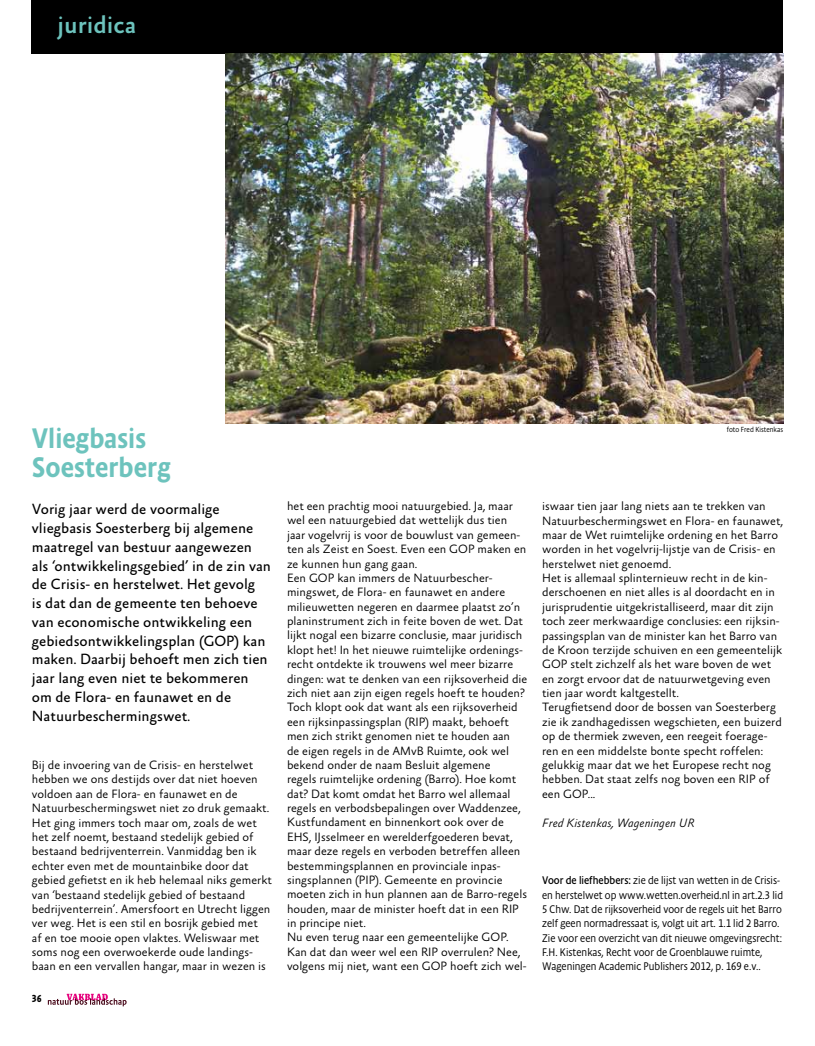
<style>
.page{position:relative;width:815px;height:1046px;background:#fff}
.page>*{position:absolute;margin:0;border:0;box-sizing:border-box;transform-origin:0 0}
.t1{font:500 28.75px/28.8px "Absara Sans Head";color:#6dc3bd}
.t2{font:500 25px "Absara Sans TF";color:#6dc3bd}
.t3{font:15px/18.8px "Absara Sans TF";color:#000}
.t4{font:300 12.25px/14.4px "Absara Sans";color:#000}
.t5{font:italic 300 12.25px "Absara Sans";color:#000}
.t6{font:300 11.25px/14.4px "Absara Sans TF Head";color:#000}
.t7{font:500 10.38px "Absara Sans TF Head";color:#000}
.t8{font:300 7.5px "Absara Sans LF Head";color:#000}
.s1{font-weight:400}
</style>
<div class="page">
<div style="left:32px;top:0;width:751px;height:53px;background:#000"></div>
<img style="left:226px;top:53px;width:557px;height:370px">
<svg style="left:48px;top:993px;width:79px;height:13px"></svg>
<h2 class="t2" style="left:58px;top:12px;width:80px">juridica</h2>
<h1 class="t1" style="left:32px;top:424px;width:141px">Vliegbasis<br>Soesterberg</h1>
<p class="t3" style="left:32px;top:500px;width:241px">Vorig jaar werd de voormalige vliegbasis Soesterberg bij algemene maatregel van bestuur aangewezen als ‘ontwikkelingsgebied’ in de zin van de Crisis- en herstelwet. Het gevolg<br>is dat dan de gemeente ten behoeve van economische ontwikkeling een gebiedsontwikkelingsplan (GOP) kan maken. Daarbij behoeft men zich tien jaar lang even niet te bekommeren om de Flora- en faunawet en de Natuurbeschermingswet.</p>
<p class="t4" style="left:32px;top:758px;width:242px">Bij de invoering van de Crisis- en herstelwet hebben we ons destijds over dat niet hoeven voldoen aan de Flora- en faunawet en de Natuurbeschermingswet niet zo druk gemaakt.<br>Het ging immers toch maar om, zoals de wet het zelf noemt, bestaand stedelijk gebied of bestaand bedrijventerrein. Vanmiddag ben ik echter even met de mountainbike door dat gebied gefietst en ik heb helemaal niks gemerkt van ‘bestaand stedelijk gebied of bestaand bedrijventerrein’. Amersfoort en Utrecht liggen ver weg. Het is een stil en bosrijk gebied met<br>af en toe mooie open vlaktes. Weliswaar met soms nog een overwoekerde oude landings&shy;baan en een vervallen hangar, maar in wezen is</p>
<p class="t7" style="left:32px;top:991px;width:11px">36</p>
<p class="t8" style="left:727px;top:424px;width:58px">foto Fred Kistenkas</p>
<p class="t4" style="left:287px;top:499px;width:242px">het een prachtig mooi natuurgebied. Ja, maar wel een natuurgebied dat wettelijk dus tien jaar vogelvrij is voor de bouwlust van gemeen&shy;ten als Zeist en Soest. Even een GOP maken en ze kunnen hun gang gaan.<br>Een GOP kan immers de Natuurbescher&shy;mingswet, de Flora- en faunawet en andere milieuwetten negeren en daarmee plaatst zo’n planinstrument zich in feite boven de wet. Dat lijkt nogal een bizarre conclusie, maar juridisch klopt het! In het nieuwe ruimtelijke ordenings&shy;recht ontdekte ik trouwens wel meer bizarre dingen: wat te denken van een rijksoverheid die zich niet aan zijn eigen regels hoeft te houden?<br>Toch klopt ook dat want als een rijksoverheid een rijksinpassingsplan (RIP) maakt, behoeft men zich strikt genomen niet te houden aan<br>de eigen regels in de AMvB Ruimte, ook wel bekend onder de naam Besluit algemene<br>regels ruimtelijke ordening (Barro). Hoe komt dat? Dat komt omdat het Barro wel allemaal regels en verbodsbepalingen over Waddenzee, Kustfundament en binnenkort ook over de EHS, IJsselmeer en werelderfgoederen bevat, maar deze regels en verboden betreffen alleen bestemmingsplannen en provinciale inpas&shy;singsplannen (PIP). Gemeente en provincie moeten zich in hun plannen aan de Barro-regels houden, maar de minister hoeft dat in een RIP in principe niet.<br>Nu even terug naar een gemeentelijke GOP.<br>Kan dat dan weer wel een RIP overrulen? Nee, volgens mij niet, want een GOP hoeft zich wel-</p>
<p class="t4" style="left:542px;top:499px;width:242px">iswaar tien jaar lang niets aan te trekken van Natuurbeschermingswet en Flora- en faunawet, maar de Wet ruimtelijke ordening en het Barro worden in het vogelvrij-lijstje van de Crisis- en herstelwet niet genoemd.<br>Het is allemaal splinternieuw recht in de kin&shy;derschoenen en niet alles is al doordacht en in jurisprudentie uitgekristalliseerd, maar dit zijn toch zeer merkwaardige conclusies: een rijksin&shy;passingsplan van de minister kan het Barro van de Kroon terzijde schuiven en een gemeentelijk GOP stelt zichzelf als het ware boven de wet en zorgt ervoor dat de natuurwetgeving even tien jaar wordt kaltgestellt.<br>Terugfietsend door de bossen van Soesterberg zie ik zandhagedissen wegschieten, een buizerd op de thermiek zweven, een reegeit foerage&shy;ren en een middelste bonte specht roffelen: gelukkig maar dat we het Europese recht nog hebben. Dat staat zelfs nog boven een RIP of een GOP...</p>
<p class="t5" style="left:542px;top:815px;width:154px">Fred Kistenkas, Wageningen UR</p>
<p class="t6" style="left:542px;top:873px;width:242px"><span class="s1">Voor de liefhebbers:</span> zie de lijst van wetten in de Crisis&shy;en herstelwet op www.wetten.overheid.nl in art.2.3 lid 5 Chw. Dat de rijksoverheid voor de regels uit het Barro zelf geen normadressaat is, volgt uit art. 1.1 lid 2 Barro.<br>Zie voor een overzicht van dit nieuwe omgevingsrecht:<br>F.H. Kistenkas, Recht voor de Groenblauwe ruimte, Wageningen Academic Publishers 2012, p. 169 e.v..</p>
</div>
